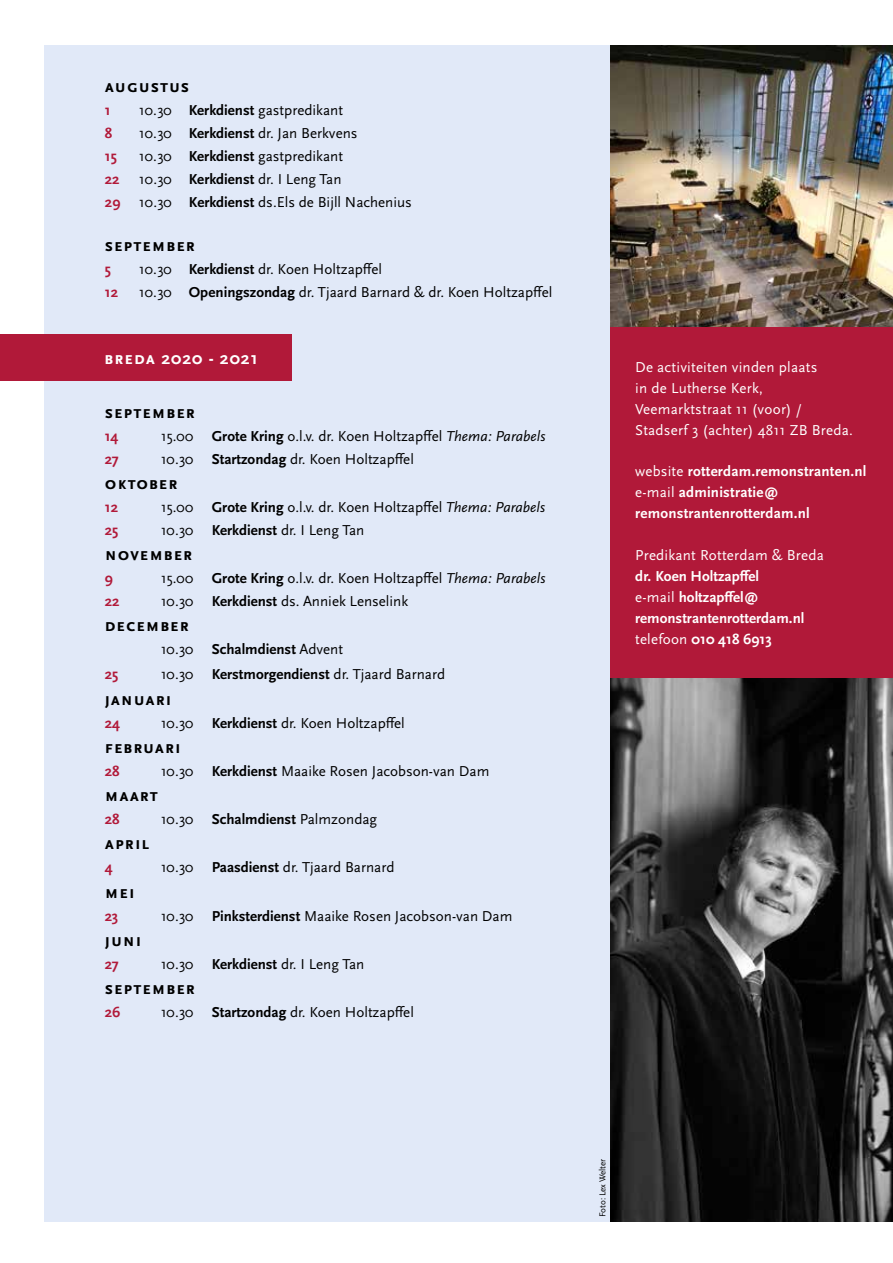
<style>
.page{position:relative;width:893px;height:1263px;background:#fff}
.page>*{position:absolute;margin:0;border:0;box-sizing:border-box;transform-origin:0 0}
.t1{font:700 18px "Scala Sans OT";letter-spacing:.05em;color:#000}
.t2{font:700 18px "Scala Sans OT";letter-spacing:.05em;color:#fff}
.t3{font:15px/23px "Scala Sans OT";color:#000}
.t4{font:700 15px/21px "Scala Sans OT";color:#fff}
.t5{font:15px/21px "Scala Sans OT";letter-spacing:.015em;color:#fff}
.t6{font:700 15px "Scala Sans OT";color:#b11939}
.t7{font:700 15px "Scala Sans OT";color:#000}
.t8{font:9px "Scala Sans OT";color:#000}
.s1{font-weight:700}
.s2{font-weight:700;color:#b11939}
.s3{font-style:italic}
.s4{font-weight:400}
</style>
<div class="page">
<div style="left:45px;top:45px;width:848px;height:1176px;background:#e1e9f8"></div>
<div style="left:0;top:334px;width:292px;height:47px;background:#b11939"></div>
<img style="left:610px;top:678px;width:283px;height:543px">
<img style="left:610px;top:45px;width:283px;height:282px">
<div style="left:610px;top:327px;width:283px;height:351px;background:#b11939"></div>
<p class="t1" style="left:105px;top:76px;width:86px">augustus</p>
<p class="t6" style="left:105px;top:101px;width:7px">1</p>
<p class="t3" style="left:139px;top:98px;width:206px">10.30 <span class="s1">Kerkdienst</span> gastpredikant</p>
<p class="t6" style="left:105px;top:124px;width:9px">8</p>
<p class="t3" style="left:139px;top:121px;width:220px">10.30 <span class="s1">Kerkdienst</span> dr. Jan Berkvens</p>
<p class="t6" style="left:105px;top:147px;width:14px">15</p>
<p class="t3" style="left:139px;top:145px;width:206px">10.30 <span class="s1">Kerkdienst</span> gastpredikant</p>
<p class="t6" style="left:105px;top:170px;width:16px">22</p>
<p class="t3" style="left:105px;top:168px;width:308px;text-indent:34px">10.30 <span class="s1">Kerkdienst</span> dr. I Leng Tan<br><span class="s2">29</span> 10.30 <span class="s1">Kerkdienst</span> ds.Els de Bijll Nachenius</p>
<p class="t1" style="left:105px;top:235px;width:92px">september</p>
<p class="t6" style="left:105px;top:261px;width:8px">5</p>
<p class="t3" style="left:139px;top:258px;width:245px">10.30 <span class="s1">Kerkdienst</span> dr. Koen Holtzapffel</p>
<p class="t6" style="left:105px;top:284px;width:15px">12</p>
<p class="t3" style="left:139px;top:281px;width:415px">10.30 <span class="s1">Openingszondag</span> dr. Tjaard Barnard &amp; dr. Koen Holtzapffel</p>
<p class="t2" style="left:105px;top:348px;width:155px">breda 2020 - 2021</p>
<p class="t1" style="left:105px;top:402px;width:92px">september</p>
<p class="t6" style="left:105px;top:427px;width:15px">14</p>
<p class="t3" style="left:161px;top:425px;width:386px">15.00 <span class="s1">Grote Kring</span> o.l.v. dr. Koen Holtzapffel <span class="s3">Thema: Parabels</span></p>
<p class="t6" style="left:105px;top:450px;width:15px">27</p>
<p class="t3" style="left:161px;top:448px;width:255px">10.30 <span class="s1">Startzondag</span> dr. Koen Holtzapffel</p>
<p class="t1" style="left:105px;top:473px;width:74px">oktober</p>
<p class="t6" style="left:105px;top:499px;width:15px">12</p>
<p class="t3" style="left:161px;top:496px;width:386px">15.00 <span class="s1">Grote Kring</span> o.l.v. dr. Koen Holtzapffel <span class="s3">Thema: Parabels</span></p>
<p class="t6" style="left:105px;top:522px;width:15px">25</p>
<p class="t3" style="left:161px;top:519px;width:205px">10.30 <span class="s1">Kerkdienst</span> dr. I Leng Tan</p>
<p class="t1" style="left:105px;top:544px;width:89px">november</p>
<p class="t6" style="left:105px;top:570px;width:10px">9</p>
<p class="t3" style="left:161px;top:567px;width:386px">15.00 <span class="s1">Grote Kring</span> o.l.v. dr. Koen Holtzapffel <span class="s3">Thema: Parabels</span></p>
<p class="t6" style="left:105px;top:593px;width:16px">22</p>
<p class="t3" style="left:161px;top:590px;width:249px">10.30 <span class="s1">Kerkdienst</span> ds. Anniek Lenselink</p>
<p class="t1" style="left:105px;top:615px;width:86px">december</p>
<p class="t7" style="left:161px;top:641px;width:184px"><span class="s4">10.30</span> Schalmdienst <span class="s4">Advent</span></p>
<p class="t6" style="left:105px;top:666px;width:15px">25</p>
<p class="t3" style="left:161px;top:663px;width:286px">10.30 <span class="s1">Kerstmorgendienst</span> dr. Tjaard Barnard</p>
<p class="t1" style="left:105px;top:689px;width:68px">januari</p>
<p class="t6" style="left:105px;top:714px;width:17px">24</p>
<p class="t3" style="left:161px;top:712px;width:246px">10.30 <span class="s1">Kerkdienst</span> dr. Koen Holtzapffel</p>
<p class="t1" style="left:105px;top:737px;width:77px">februari</p>
<p class="t6" style="left:105px;top:763px;width:16px">28</p>
<p class="t3" style="left:161px;top:760px;width:330px">10.30 <span class="s1">Kerkdienst</span> Maaike Rosen Jacobson-van Dam</p>
<p class="t1" style="left:105px;top:785px;width:54px">maart</p>
<p class="t6" style="left:105px;top:811px;width:16px">28</p>
<p class="t3" style="left:161px;top:808px;width:218px">10.30 <span class="s1">Schalmdienst</span> Palmzondag</p>
<p class="t1" style="left:105px;top:833px;width:46px">april</p>
<p class="t6" style="left:105px;top:859px;width:9px">4</p>
<p class="t3" style="left:161px;top:856px;width:235px">10.30 <span class="s1">Paasdienst</span> dr. Tjaard Barnard</p>
<p class="t1" style="left:105px;top:882px;width:31px">mei</p>
<p class="t6" style="left:105px;top:907px;width:15px">23</p>
<p class="t3" style="left:161px;top:904px;width:353px">10.30 <span class="s1">Pinksterdienst</span> Maaike Rosen Jacobson-van Dam</p>
<p class="t1" style="left:105px;top:930px;width:38px">juni</p>
<p class="t6" style="left:105px;top:955px;width:15px">27</p>
<p class="t3" style="left:161px;top:953px;width:205px">10.30 <span class="s1">Kerkdienst</span> dr. I Leng Tan</p>
<p class="t1" style="left:105px;top:978px;width:92px">september</p>
<p class="t6" style="left:105px;top:1004px;width:17px">26</p>
<p class="t3" style="left:161px;top:1001px;width:255px">10.30 <span class="s1">Startzondag</span> dr. Koen Holtzapffel</p>
<p class="t5" style="left:635px;top:357px;width:219px">De activiteiten vinden plaats<br>in de Lutherse Kerk,<br>Veemarktstraat 11 (voor) /<br>Stadserf 3 (achter) 4811 ZB Breda.</p>
<p class="t4" style="left:635px;top:461px;width:233px"><span class="s4">website</span> rotterdam.remonstranten.nl <span class="s4">e-mail</span> administratie@ remonstrantenrotterdam.nl</p>
<p class="t5" style="left:635px;top:545px;width:190px">Predikant Rotterdam &amp; Breda</p>
<p class="t4" style="left:635px;top:566px;width:171px">dr. Koen Holtzapffel<br><span class="s4">e-mail</span> holtzapffel@ remonstrantenrotterdam.nl <span class="s4">telefoon</span> 010 418 6913</p>
<p class="t8" style="left:598px;top:1217px;width:60px;rotate:-90deg">Foto: Lex Welter</p>
</div>
